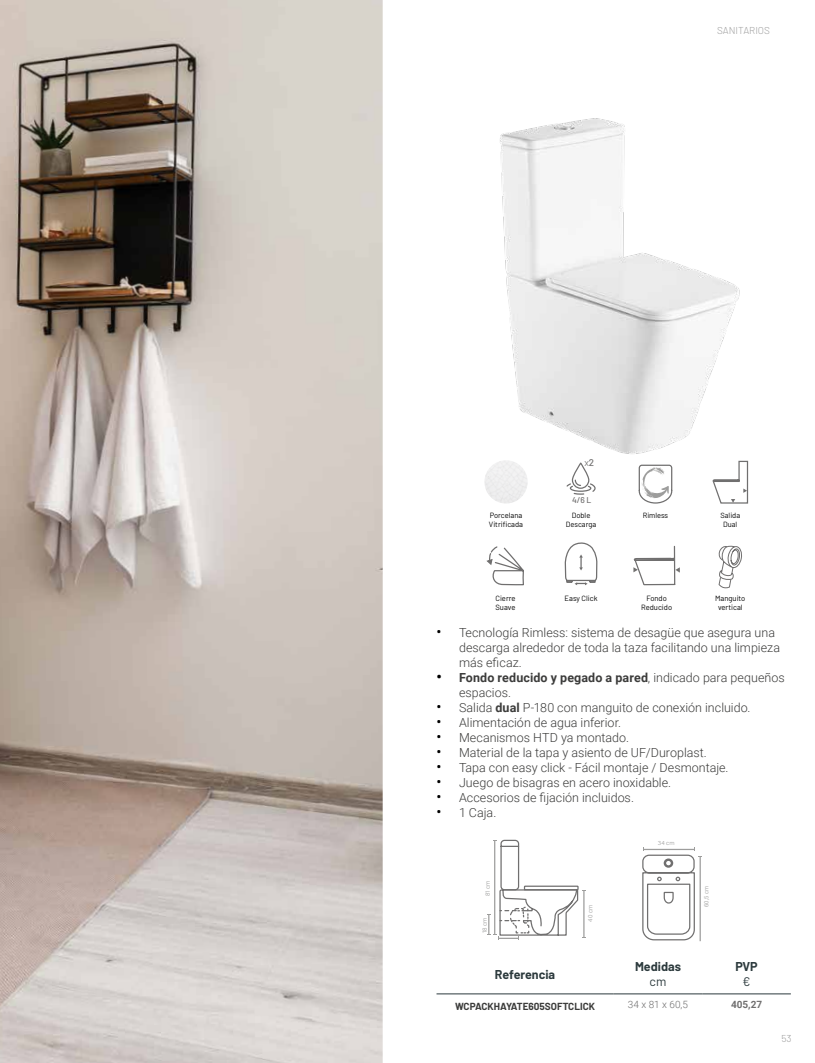
<style>
.page{position:relative;width:815px;height:1063px;background:#fff}
.page>*{position:absolute;margin:0;border:0;box-sizing:border-box;transform-origin:0 0}
.t1{font:300 12.5px/15px "Roboto";color:#3c3c3b}
.t2{font:700 12.5px "Barlow";color:#2c3a3d}
.t3{font:12.5px "Barlow";color:#2c3a3d}
.t4{font:700 10px "Barlow";color:#3c3c3b}
.t5{font:300 10px "Barlow";color:#9f9f9f}
.t6{font:300 10px "Roboto";color:#706f6f}
.t7{font:700 10px "Roboto";color:#706f6f}
.t8{font:300 9.62px "Barlow";color:#575756}
.t9{font:500 8.38px "Barlow";color:#706f6f}
.t10{font:7.62px/9.1px "Barlow";color:#000}
.t11{font:7.5px/9px "Barlow";color:#000;text-align:center}
.t12{font:300 6.38px "Acumin Pro";color:#9d9d9c}
.t13{font:300 6.25px "Acumin Pro";color:#9d9d9c}
.t14{font:300 6.12px "Acumin Pro";color:#9d9d9c}
.s1{font-weight:500;color:#706f6f}
.s2{font-weight:400;font-size:15px;color:#000}
.s3{font-weight:700;font-size:15px;color:#000}
.s4{font-weight:700}
</style>
<div class="page">
<img style="left:0;top:0;width:383px;height:1063px">
<img style="left:500px;top:118px;width:240px;height:345px">
<hr style="left:437px;top:994px;width:177px;height:1px;background:#2c3a3d">
<hr style="left:614px;top:994px;width:88px;height:1px;background:#2c3a3d">
<hr style="left:702px;top:994px;width:89px;height:1px;background:#2c3a3d">
<svg style="left:486px;top:546px;width:38px;height:39px"></svg>
<svg style="left:564px;top:542px;width:34px;height:44px"></svg>
<svg style="left:638px;top:464px;width:35px;height:40px"></svg>
<svg style="left:633px;top:557px;width:47px;height:29px"></svg>
<hr style="left:674px;top:546px;width:1px;height:38px;background:#706f6f">
<hr style="left:644px;top:584px;width:31px;height:1px;background:#706f6f">
<svg style="left:712px;top:460px;width:37px;height:44px"></svg>
<svg style="left:718px;top:546px;width:24px;height:43px"></svg>
<svg style="left:566px;top:463px;width:30px;height:32px"></svg>
<svg style="left:487px;top:839px;width:99px;height:101px"></svg>
<svg style="left:642px;top:848px;width:60px;height:93px"></svg>
<p class="t5" style="left:717px;top:23px;width:54px">SANITARIOS</p>
<p class="t8" style="left:584px;top:455px;width:11px">x<span class="s1">2</span></p>
<p class="t9" style="left:572px;top:494px;width:21px">4/6 L</p>
<p class="t10" style="left:489px;top:510px;width:36px">Porcelana<br>Vitrificada</p>
<p class="t11" style="left:643px;top:510px;width:27px">Rimless</p>
<p class="t11" style="left:720px;top:510px;width:21px">Salida<br>Dual</p>
<p class="t11" style="left:566px;top:510px;width:32px">Doble<br>Descarga</p>
<p class="t10" style="left:495px;top:593px;width:22px">Cierre<br>Suave</p>
<p class="t10" style="left:565px;top:593px;width:34px">Easy Click</p>
<p class="t10" style="left:641px;top:593px;width:32px;text-align:center">Fondo<br>Reducido</p>
<p class="t10" style="left:715px;top:593px;width:32px;text-align:center">Manguito vertical</p>
<p class="t1" style="left:459px;top:625px;width:323px;text-indent:-22px"><span class="s2">•</span> Tecnología Rimless: sistema de desagüe que asegura una descarga alrededor de toda la taza facilitando una limpieza más eficaz.</p>
<p class="t1" style="left:459px;top:670px;width:327px;text-indent:-22px"><span class="s3">•</span> <span class="s4">Fondo reducido y pegado a pared</span>, indicado para pequeños espacios.</p>
<p class="t1" style="left:437px;top:700px;width:316px"><span class="s2">•</span> Salida <span class="s4">dual</span> P-180 con manguito de conexión incluido.</p>
<p class="t1" style="left:437px;top:715px;width:186px"><span class="s2">•</span> Alimentación de agua inferior.</p>
<p class="t1" style="left:437px;top:730px;width:194px"><span class="s2">•</span> Mecanismos HTD ya montado.</p>
<p class="t1" style="left:437px;top:745px;width:272px"><span class="s2">•</span> Material de la tapa y asiento de UF/Duroplast.</p>
<p class="t1" style="left:437px;top:760px;width:294px"><span class="s2">•</span> Tapa con easy click - Fácil montaje / Desmontaje.</p>
<p class="t1" style="left:437px;top:775px;width:236px"><span class="s2">•</span> Juego de bisagras en acero inoxidable.</p>
<p class="t1" style="left:437px;top:790px;width:199px"><span class="s2">•</span> Accesorios de fijación incluidos.</p>
<p class="t1" style="left:437px;top:805px;width:61px"><span class="s2">•</span> 1 Caja.</p>
<p class="t12" style="left:483px;top:896px;width:17px;rotate:-90deg">81 cm</p>
<p class="t12" style="left:480px;top:933px;width:17px;rotate:-90deg">18 cm</p>
<p class="t2" style="left:495px;top:965px;width:62px">Referencia</p>
<p class="t12" style="left:586px;top:922px;width:18px;rotate:-90deg">40 cm</p>
<p class="t14" style="left:658px;top:839px;width:18px">34 cm</p>
<p class="t2" style="left:635px;top:958px;width:47px">Medidas</p>
<p class="t3" style="left:650px;top:973px;width:18px">cm</p>
<p class="t13" style="left:702px;top:907px;width:22px;rotate:-90deg">60,5 cm</p>
<p class="t2" style="left:735px;top:958px;width:24px">PVP</p>
<p class="t3" style="left:743px;top:973px;width:9px">€</p>
<p class="t4" style="left:455px;top:999px;width:141px">WCPACKHAYATE605SOFTCLICK</p>
<p class="t6" style="left:628px;top:998px;width:62px">34 x 81 x 60,5</p>
<p class="t7" style="left:731px;top:998px;width:33px">405,27</p>
<p class="t5" style="left:781px;top:1031px;width:12px">53</p>
</div>
